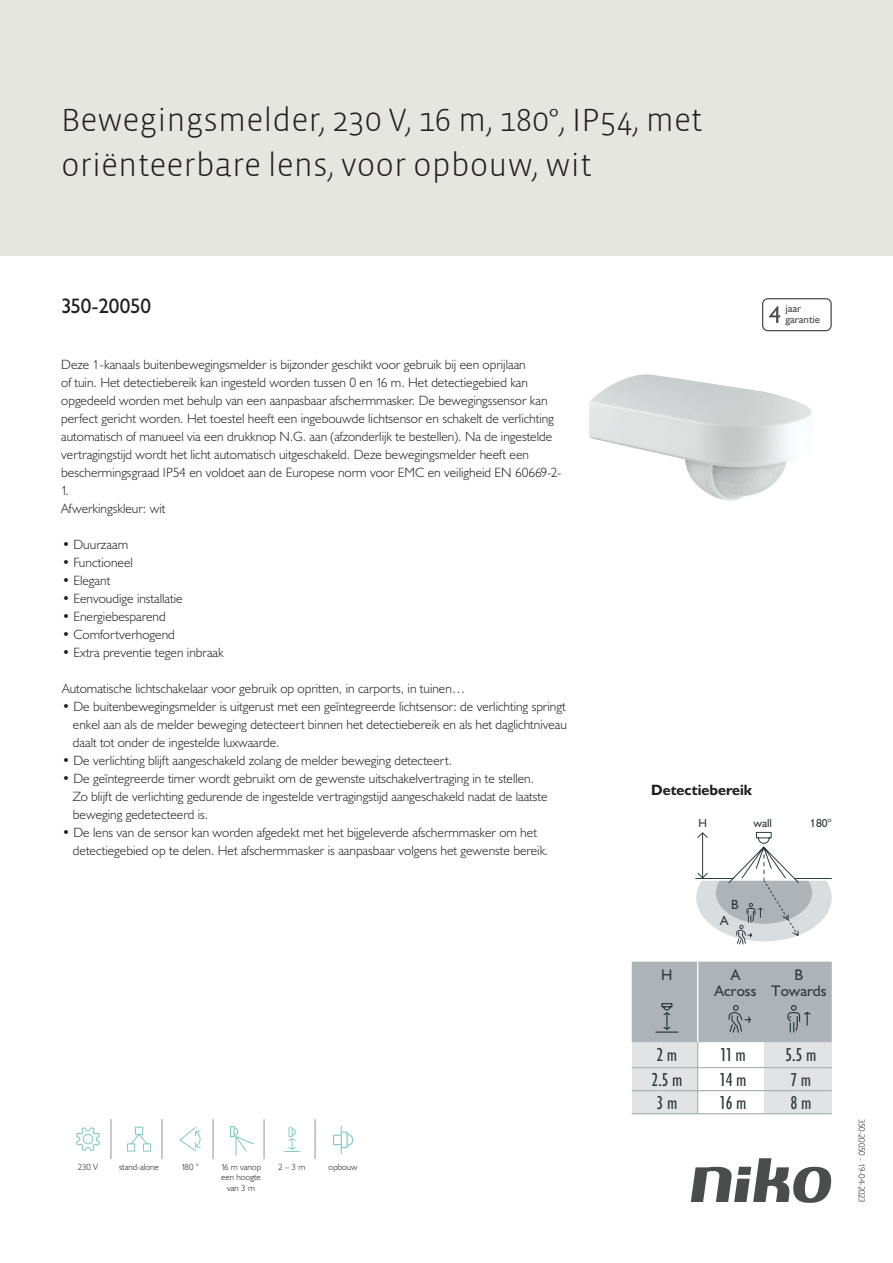
<style>
.page{position:relative;width:893px;height:1263px;background:#fff}
.page>*{position:absolute;margin:0;border:0;box-sizing:border-box;transform-origin:0 0}
.Title_datasheets{font:300 33px/45px "Vista Sans";color:#231f20}
.Article_number{font:21px "Humanist 521 BT";letter-spacing:-.015em;color:#231f20}
.t1{font:condensed 18.9px "Humanist 521 BT";color:#2f3b41}
.t2{font:15.3px/16.5px "Humanist 521 BT";color:#2f3b41;text-align:center}
.Titles_parts{font:700 15px "Humanist 521 BT";color:#231f20}
.USP_bullets{font:300 13.5px/18px "Humanist 521 BT";color:#231f20}
.USPs{font:300 13.5px/18px "Humanist 521 BT";color:#231f20}
.t3{font:13.35px "Humanist 521 BT";color:#2f3b41}
.t4{font:11.7px "Humanist 521 BT";color:#2f3b41}
.t5{font:10.8px/10.8px "Humanist 521 BT";color:#4b4c4d}
.icontext{font:300 9px/10.8px "Humanist 521 BT";color:#231f20;text-align:center}
.Revision{font:300 9px "Humanist 521 BT";letter-spacing:-.03em;color:#231f20}
</style>
<div class="page">
<svg style="left:691px;top:1158px;width:141px;height:45px"></svg>
<div style="left:0;top:0;width:893px;height:255px;background:#e6e6e0"></div>
<img style="left:589px;top:374px;width:223px;height:127px">
<svg style="left:76px;top:1127px;width:24px;height:24px"></svg>
<svg style="left:127px;top:1126px;width:25px;height:26px"></svg>
<svg style="left:179px;top:1126px;width:22px;height:26px"></svg>
<svg style="left:229px;top:1126px;width:25px;height:30px"></svg>
<svg style="left:333px;top:1126px;width:21px;height:28px"></svg>
<svg style="left:284px;top:1127px;width:17px;height:25px"></svg>
<hr style="left:111px;top:1119px;width:1px;height:40px;background:#939598">
<hr style="left:162px;top:1119px;width:1px;height:40px;background:#939598">
<hr style="left:213px;top:1119px;width:1px;height:40px;background:#939598">
<hr style="left:264px;top:1119px;width:1px;height:40px;background:#939598">
<hr style="left:315px;top:1119px;width:1px;height:40px;background:#939598">
<svg style="left:762px;top:298px;width:70px;height:33px"></svg>
<svg style="left:695px;top:831px;width:137px;height:113px"></svg>
<div style="left:632px;top:1042px;width:66px;height:72px;background:#e1e3e4"></div>
<div style="left:765px;top:1042px;width:67px;height:72px;background:#e1e3e4"></div>
<hr style="left:632px;top:1067px;width:66px;height:1px;background:#adb3b7">
<hr style="left:698px;top:1067px;width:67px;height:1px;background:#adb3b7">
<hr style="left:765px;top:1067px;width:67px;height:1px;background:#adb3b7">
<hr style="left:632px;top:1090px;width:66px;height:1px;background:#adb3b7">
<hr style="left:698px;top:1090px;width:67px;height:1px;background:#adb3b7">
<hr style="left:765px;top:1090px;width:67px;height:1px;background:#adb3b7">
<hr style="left:632px;top:1113px;width:66px;height:1px;background:#adb3b7">
<hr style="left:698px;top:1113px;width:67px;height:1px;background:#adb3b7">
<hr style="left:765px;top:1113px;width:67px;height:1px;background:#adb3b7">
<hr style="left:697px;top:1042px;width:1px;height:72px;background:#adb3b7">
<div style="left:632px;top:962px;width:200px;height:80px;background:#adb3b7"></div>
<p class="Title_datasheets" style="left:61px;top:98px;width:643px">Bewegingsmelder, 230 V, 16 m, 180°, IP54, met oriënteerbare lens, voor opbouw, wit</p>
<p class="Article_number" style="left:61px;top:293px;width:91px">350-20050</p>
<p class="t5" style="left:785px;top:303px;width:36px">jaar garantie</p>
<p class="USPs" style="left:61px;top:355px;width:502px">Deze 1-kanaals buitenbewegingsmelder is bijzonder geschikt voor gebruik bij een oprijlaan<br>of tuin. Het detectiebereik kan ingesteld worden tussen 0 en 16 m. Het detectiegebied kan opgedeeld worden met behulp van een aanpasbaar afschermmasker. De bewegingssensor kan perfect gericht worden. Het toestel heeft een ingebouwde lichtsensor en schakelt de verlichting automatisch of manueel via een drukknop N.G. aan (afzonderlijk te bestellen). Na de ingestelde vertragingstijd wordt het licht automatisch uitgeschakeld. Deze bewegingsmelder heeft een beschermingsgraad IP54 en voldoet aan de Europese norm voor EMC en veiligheid EN 60669-2- 1.<br>Afwerkingskleur: wit</p>
<p class="USP_bullets" style="left:62px;top:535px;width:68px">• Duurzaam</p>
<p class="USP_bullets" style="left:62px;top:553px;width:72px">• Functioneel</p>
<p class="USP_bullets" style="left:62px;top:571px;width:50px">• Elegant</p>
<p class="USP_bullets" style="left:62px;top:589px;width:122px">• Eenvoudige installatie</p>
<p class="USP_bullets" style="left:62px;top:607px;width:105px">• Energiebesparend</p>
<p class="USP_bullets" style="left:62px;top:625px;width:114px">• Comfortverhogend</p>
<p class="USP_bullets" style="left:62px;top:643px;width:163px">• Extra preventie tegen inbraak</p>
<p class="USP_bullets" style="left:62px;top:679px;width:405px">Automatische lichtschakelaar voor gebruik op opritten, in carports, in tuinen…</p>
<p class="USP_bullets" style="left:73px;top:697px;width:496px;text-align:justify;text-indent:-11px">• De buitenbewegingsmelder is uitgerust met een geïntegreerde lichtsensor: de verlichting springt enkel aan als de melder beweging detecteert binnen het detectiebereik en als het daglichtniveau daalt tot onder de ingestelde luxwaarde.</p>
<p class="USP_bullets" style="left:62px;top:751px;width:391px">• De verlichting blijft aangeschakeld zolang de melder beweging detecteert.</p>
<p class="USP_bullets" style="left:73px;top:769px;width:476px;text-indent:-11px">• De geïntegreerde timer wordt gebruikt om de gewenste uitschakelvertraging in te stellen.<br>Zo blijft de verlichting gedurende de ingestelde vertragingstijd aangeschakeld nadat de laatste beweging gedetecteerd is.</p>
<p class="USP_bullets" style="left:73px;top:823px;width:477px;text-indent:-11px">• De lens van de sensor kan worden afgedekt met het bijgeleverde afschermmasker om het detectiegebied op te delen. Het afschermmasker is aanpasbaar volgens het gewenste bereik.</p>
<p class="icontext" style="left:78px;top:1161px;width:22px">230 V</p>
<p class="icontext" style="left:119px;top:1161px;width:41px">stand-alone</p>
<p class="icontext" style="left:181px;top:1161px;width:19px">180 °</p>
<p class="icontext" style="left:221px;top:1161px;width:42px">16 m vanop een hoogte van 3 m</p>
<p class="icontext" style="left:278px;top:1161px;width:29px">2 – 3 m</p>
<p class="icontext" style="left:329px;top:1161px;width:31px">opbouw</p>
<p class="Titles_parts" style="left:651px;top:781px;width:103px">Detectiebereik</p>
<p class="t4" style="left:698px;top:815px;width:10px">H</p>
<p class="t4" style="left:753px;top:815px;width:20px">wall</p>
<p class="t4" style="left:810px;top:815px;width:23px">180°</p>
<p class="t3" style="left:731px;top:896px;width:9px">B</p>
<p class="t3" style="left:720px;top:912px;width:10px">A</p>
<p class="t2" style="left:715px;top:966px;width:43px">A<br>Across</p>
<p class="t2" style="left:661px;top:966px;width:13px">H</p>
<p class="t2" style="left:771px;top:966px;width:57px">B<br>Towards</p>
<p class="t1" style="left:657px;top:1043px;width:22px">2 m</p>
<p class="t1" style="left:721px;top:1043px;width:27px">11 m</p>
<p class="t1" style="left:786px;top:1043px;width:32px">5.5 m</p>
<p class="t1" style="left:652px;top:1068px;width:32px">2.5 m</p>
<p class="t1" style="left:720px;top:1068px;width:28px">14 m</p>
<p class="t1" style="left:791px;top:1068px;width:22px">7m</p>
<p class="t1" style="left:657px;top:1091px;width:22px">3 m</p>
<p class="t1" style="left:720px;top:1091px;width:28px">16 m</p>
<p class="t1" style="left:791px;top:1091px;width:22px">8m</p>
<p class="Revision" style="left:868px;top:1119px;width:86px;rotate:90deg">350-20050 - 19-04-2023</p>
</div>
